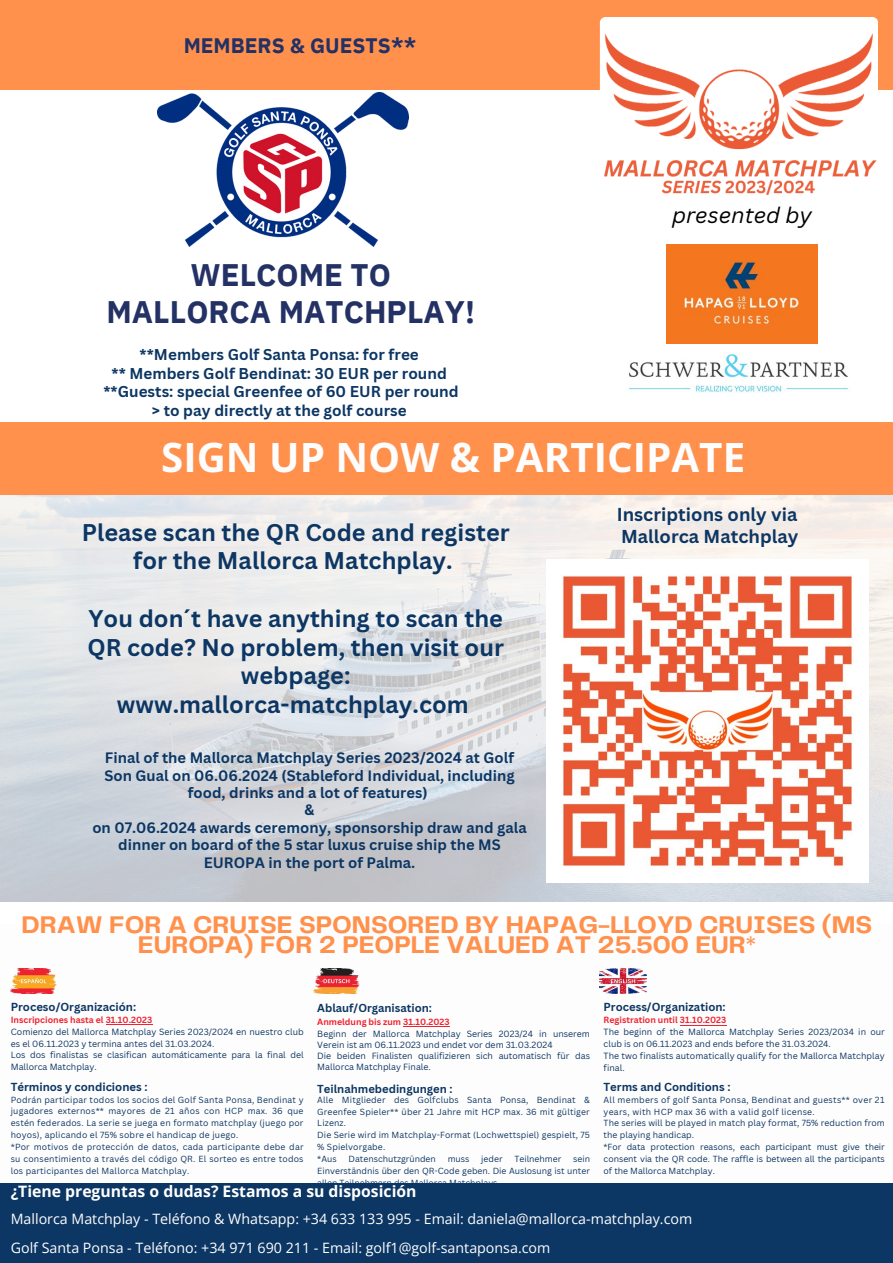
<style>
.page{position:relative;width:893px;height:1263px;background:#fff}
.page>*{position:absolute;margin:0;border:0;box-sizing:border-box;transform-origin:0 0}
.t1{font:700 40.35px "Open Sans";color:#fefdfd}
.t2{font:700 31.05px "IBM Plex Sans";color:#233165}
.t3{font:700 25.05px/19.7px "Telegraf";color:#ff914d;text-align:center}
.t4{font:700 23.55px/28.7px "Canva Sans";letter-spacing:.005em;color:#0c3663;text-align:center}
.t5{font:italic 21.83px "Canva Sans";color:#000}
.t6{font:700 20.92px "IBM Plex Sans";color:#233165}
.t7{font:700 18.23px "Canva Sans";color:#0c3663}
.t8{font:700 15.75px "Open Sans";color:#fff}
.t9{font:700 15.23px/18.6px "Canva Sans";color:#0c3663;text-align:center}
.t10{font:700 14.7px/17.5px "Canva Sans";color:#0c3663;text-align:center}
.t11{font:14.25px "Open Sans";color:#fff}
.t12{font:700 11.32px "Canva Sans";color:#0c3663}
.t13{font:700 11.25px "Canva Sans";color:#0c3663}
.t14{font:8.77px/11.9px "Canva Sans";color:#0c3663}
.t15{font:700 8.77px "Canva Sans";color:#ee2432}
.t16{font:8.62px/11.9px "Canva Sans";letter-spacing:.015em;color:#0c3663;text-align:justify}
</style>
<div class="page">
<div style="left:0;top:1183px;width:893px;height:80px;background:#0c3663"></div>
<img style="left:600px;top:968px;width:46px;height:26px">
<img style="left:11px;top:968px;width:46px;height:26px">
<img style="left:314px;top:968px;width:46px;height:26px">
<img style="left:0;top:494px;width:893px;height:407px">
<div style="left:0;top:422px;width:893px;height:72px;background:#ff914d"></div>
<div style="left:0;top:0;width:893px;height:89px;background:#ff914d"></div>
<div style="left:600px;top:17px;width:278px;height:139px;background:#fff;border-radius:6px"></div>
<img style="left:604px;top:33px;width:273px;height:163px">
<img style="left:546px;top:560px;width:323px;height:322px">
<img style="left:666px;top:244px;width:152px;height:99px">
<img style="left:628px;top:353px;width:221px;height:40px">
<img style="left:157px;top:92px;width:252px;height:154px">
<hr style="left:106px;top:1024px;width:47px;height:1px;background:#ee2432">
<hr style="left:403px;top:1026px;width:47px;height:1px;background:#ee2432">
<hr style="left:680px;top:1025px;width:46px;height:1px;background:#ee2432">
<p class="t6" style="left:184px;top:31px;width:234px">MEMBERS &amp; GUESTS**</p>
<p class="t2" style="left:190px;top:254px;width:202px">WELCOME TO</p>
<p class="t2" style="left:106px;top:291px;width:370px">MALLORCA MATCHPLAY!</p>
<p class="t9" style="left:140px;top:345px;width:281px">**Members Golf Santa Ponsa: for free</p>
<p class="t9" style="left:112px;top:364px;width:337px">** Members Golf Bendinat: 30 EUR per round</p>
<p class="t9" style="left:103px;top:382px;width:357px">**Guests: special Greenfee of 60 EUR per round &gt; to pay directly at the golf course</p>
<p class="t5" style="left:672px;top:199px;width:141px">presented by</p>
<p class="t1" style="left:161px;top:429px;width:585px">SIGN UP NOW &amp; PARTICIPATE</p>
<p class="t4" style="left:82px;top:517px;width:429px">Please scan the QR Code and register for the Mallorca Matchplay.</p>
<p class="t4" style="left:87px;top:603px;width:418px">You don´t have anything to scan the<br>QR code? No problem, then visit our webpage: www.mallorca-matchplay.com</p>
<p class="t10" style="left:104px;top:749px;width:412px">Final of the Mallorca Matchplay Series 2023/2024 at Golf<br>Son Gual on 06.06.2024 (Stableford Individual, including food, drinks and a lot of features)</p>
<p class="t10" style="left:305px;top:801px;width:11px">&amp;</p>
<p class="t10" style="left:92px;top:818px;width:436px">on 07.06.2024 awards ceremony, sponsorship draw and gala dinner on board of the 5 star luxus cruise ship the MS<br>EUROPA in the port of Palma.</p>
<p class="t7" style="left:616px;top:501px;width:182px">Inscriptions only via</p>
<p class="t7" style="left:621px;top:523px;width:179px">Mallorca Matchplay</p>
<p class="t3" style="left:22px;top:916px;width:852px">DRAW FOR A CRUISE SPONSORED BY HAPAG-LLOYD CRUISES (MS<br>EUROPA) FOR 2 PEOPLE VALUED AT 25.500 EUR*</p>
<p class="t12" style="left:11px;top:998px;width:127px">Proceso/Organización:</p>
<p class="t15" style="left:11px;top:1014px;width:143px">Inscripciones hasta el 31.10.2023</p>
<p class="t14" style="left:11px;top:1025px;width:294px">Comienzo del Mallorca Matchplay Series 2023/2024 en nuestro club es el 06.11.2023 y termina antes del 31.03.2024.</p>
<p class="t14" style="left:11px;top:1049px;width:294px">Los dos finalistas se clasifican automáticamente para la final del<br>Mallorca Matchplay.</p>
<p class="t13" style="left:317px;top:1000px;width:116px">Ablauf/Organisation:</p>
<p class="t15" style="left:317px;top:1016px;width:134px">Anmeldung bis zum 31.10.2023</p>
<p class="t14" style="left:317px;top:1027px;width:274px;line-height:11.2px">Beginn der Mallorca Matchplay Series 2023/24 in unserem<br>Verein ist am 06.11.2023 und endet vor dem 31.03.2024</p>
<p class="t14" style="left:317px;top:1050px;width:274px;line-height:11.2px">Die beiden Finalisten qualifizieren sich automatisch für das<br>Mallorca Matchplay Finale.</p>
<p class="t12" style="left:603px;top:999px;width:124px">Process/Organization:</p>
<p class="t15" style="left:603px;top:1014px;width:124px">Registration until 31.10.2023</p>
<p class="t14" style="left:603px;top:1026px;width:283px">The beginn of the Mallorca Matchplay Series 2023/2034 in our club is on 06.11.2023 and ends before the 31.03.2024.</p>
<p class="t14" style="left:603px;top:1049px;width:283px">The two finalists automatically qualify for the Mallorca Matchplay final.</p>
<p class="t12" style="left:11px;top:1079px;width:138px">Términos y condiciones :</p>
<p class="t12" style="left:603px;top:1079px;width:128px">Terms and Conditions :</p>
<p class="t13" style="left:317px;top:1081px;width:137px">Teilnahmebedingungen :</p>
<p class="t16" style="left:11px;top:1093px;width:294px">Podrán participar todos los socios del Golf Santa Ponsa, Bendinat y jugadores externos** mayores de 21 años con HCP max. 36 que estén federados. La serie se juega en formato matchplay (juego por hoyos), aplicando el 75% sobre el handicap de juego.</p>
<p class="t16" style="left:11px;top:1140px;width:294px">*Por motivos de protección de datos, cada participante debe dar su consentimiento a través del código QR. El sorteo es entre todos los participantes del Mallorca Matchplay.</p>
<p class="t16" style="left:603px;top:1093px;width:282px">All members of golf Santa Ponsa, Bendinat and guests** over 21 years, with HCP max 36 with a valid golf license.</p>
<p class="t16" style="left:603px;top:1117px;width:283px">The series will be played in match play format, 75% reduction from the playing handicap.</p>
<p class="t16" style="left:603px;top:1141px;width:283px">*For data protection reasons, each participant must give their consent via the QR code. The raffle is between all the participants of the Mallorca Matchplay.</p>
<p class="t16" style="left:317px;top:1093px;width:274px">Alle Mitglieder des Golfclubs Santa Ponsa, Bendinat &amp; Greenfee Spieler** über 21 Jahre mit HCP max. 36 mit gültiger Lizenz.</p>
<p class="t16" style="left:317px;top:1129px;width:274px">Die Serie wird im Matchplay-Format (Lochwettspiel) gespielt, 75 % Spielvorgabe.</p>
<p class="t16" style="left:317px;top:1152px;width:21px">*Aus</p>
<p class="t16" style="left:348px;top:1152px;width:89px">Datenschutzgründen</p>
<p class="t16" style="left:448px;top:1152px;width:23px">muss</p>
<p class="t16" style="left:481px;top:1152px;width:23px">jeder</p>
<p class="t16" style="left:514px;top:1152px;width:48px">Teilnehmer</p>
<p class="t16" style="left:317px;top:1152px;width:274px;text-indent:256px">sein Einverständnis über den QR-Code geben. Die Auslosung ist unter allen Teilnehmern des Mallorca Matchplays.</p>
<p class="t8" style="left:11px;top:1180px;width:407px">¿Tiene preguntas o dudas? Estamos a su disposición</p>
<p class="t11" style="left:11px;top:1209px;width:683px">Mallorca Matchplay - Teléfono &amp; Whatsapp: +34 633 133 995 - Email: daniela@mallorca-matchplay.com</p>
<p class="t11" style="left:11px;top:1237px;width:541px">Golf Santa Ponsa - Teléfono: +34 971 690 211 - Email: golf1@golf-santaponsa.com</p>
</div>
